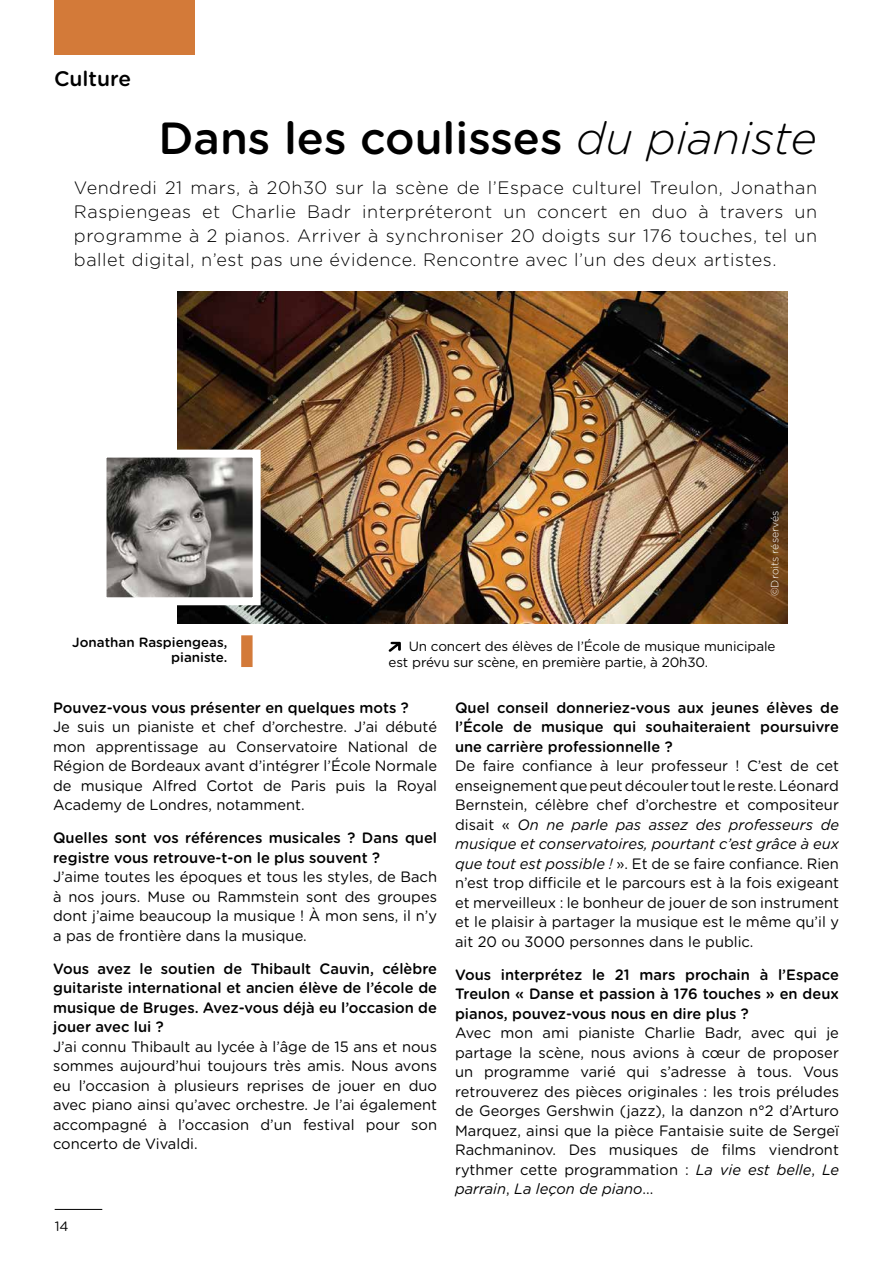
<style>
.page{position:relative;width:893px;height:1263px;background:#fff}
.page>*{position:absolute;margin:0;border:0;box-sizing:border-box;transform-origin:0 0}
.t1{font:500 45px "Gotham Rounded";color:#000}
.t2{font:500 21px "Gotham Rounded";color:#000}
.t3{font:300 18px/24px "Gotham Rounded";letter-spacing:.03em;color:#000;text-align:justify}
.t4{font:15px/19.5px "Gotham Rounded";color:#000;text-align:justify}
.t5{font:500 15px/19.5px "Gotham Rounded";color:#000;text-align:justify}
.t6{font:13.5px/16.5px "Gotham Rounded";letter-spacing:-.01em;color:#000}
.t7{font:500 13.35px/14.9px "Gotham Rounded";color:#000;text-align:right}
.t8{font:300 10.5px "Gotham Rounded";color:#fff}
.s1{font-weight:300;font-style:italic}
.s2{font-style:italic}
</style>
<div class="page">
<hr style="left:55px;top:1209px;width:47px;height:1px;background:#000">
<img style="left:178px;top:291px;width:610px;height:332px">
<svg style="left:388px;top:642px;width:13px;height:10px"></svg>
<div style="left:54px;top:0;width:141px;height:54px;background:#d37a39"></div>
<div style="left:241px;top:635px;width:12px;height:32px;background:#d37a39;border:2px solid #d37a39"></div>
<img style="left:108px;top:459px;width:144px;height:137px">
<div style="left:99px;top:450px;width:162px;height:155px;border:8px solid #fff"></div>
<h2 class="t2" style="left:54px;top:64px;width:79px">Culture</h2>
<h1 class="t1" style="left:158px;top:106px;width:660px">Dans les coulisses <span class="s1">du pianiste</span></h1>
<p class="t3" style="left:74px;top:175px;width:745px">Vendredi 21 mars, à 20h30 sur la scène de l’Espace culturel Treulon, Jonathan Raspiengeas et Charlie Badr interpréteront un concert en duo à travers un programme à 2 pianos. Arriver à synchroniser 20 doigts sur 176 touches, tel un ballet digital, n’est pas une évidence. Rencontre avec l’un des deux artistes.</p>
<p class="t7" style="left:72px;top:634px;width:157px">Jonathan Raspiengeas, pianiste.</p>
<p class="t8" style="left:768px;top:596px;width:87px;rotate:-90deg">©Droits réservés</p>
<p class="t6" style="left:389px;top:637px;width:388px;text-indent:20px">Un concert des élèves de l’École de musique municipale est prévu sur scène, en première partie, à 20h30.</p>
<p class="t5" style="left:53px;top:697px;width:357px">Pouvez-vous vous présenter en quelques mots ?</p>
<p class="t4" style="left:53px;top:716px;width:385px">Je suis un pianiste et chef d’orchestre. J’ai débuté mon apprentissage au Conservatoire National de Région de Bordeaux avant d’intégrer l’École Normale de musique Alfred Cortot de Paris puis la Royal Academy de Londres, notamment.</p>
<p class="t5" style="left:53px;top:827px;width:385px">Quelles sont vos références musicales ? Dans quel registre vous retrouve-t-on le plus souvent ?</p>
<p class="t4" style="left:53px;top:866px;width:385px">J’aime toutes les époques et tous les styles, de Bach à nos jours. Muse ou Rammstein sont des groupes dont j’aime beaucoup la musique ! À mon sens, il n’y a pas de frontière dans la musique.</p>
<p class="t5" style="left:53px;top:958px;width:385px">Vous avez le soutien de Thibault Cauvin, célèbre guitariste international et ancien élève de l’école de musique de Bruges. Avez-vous déjà eu l’occasion de jouer avec lui ?</p>
<p class="t4" style="left:53px;top:1036px;width:385px">J’ai connu Thibault au lycée à l’âge de 15 ans et nous sommes aujourd’hui toujours très amis. Nous avons eu l’occasion à plusieurs reprises de jouer en duo avec piano ainsi qu’avec orchestre. Je l’ai également accompagné à l’occasion d’un festival pour son concerto de Vivaldi.</p>
<p class="t6" style="left:55px;top:1217px;width:15px">14</p>
<p class="t5" style="left:455px;top:697px;width:385px">Quel conseil donneriez-vous aux jeunes élèves de l’École de musique qui souhaiteraient poursuivre une carrière professionnelle ?</p>
<p class="t4" style="left:455px;top:755px;width:385px">De faire confiance à leur professeur ! C’est de cet enseignement que peut découler tout le reste. Léonard Bernstein, célèbre chef d’orchestre et compositeur disait « <span class="s2">On ne parle pas assez des professeurs de musique et conservatoires, pourtant c’est grâce à eux que tout est possible !</span> ». Et de se faire confiance. Rien n’est trop difficile et le parcours est à la fois exigeant et merveilleux : le bonheur de jouer de son instrument et le plaisir à partager la musique est le même qu’il y ait 20 ou 3000 personnes dans le public.</p>
<p class="t5" style="left:455px;top:964px;width:385px">Vous interprétez le 21 mars prochain à l’Espace Treulon « Danse et passion à 176 touches » en deux pianos, pouvez-vous nous en dire plus ?</p>
<p class="t4" style="left:455px;top:1022px;width:385px">Avec mon ami pianiste Charlie Badr, avec qui je partage la scène, nous avions à cœur de proposer un programme varié qui s’adresse à tous. Vous retrouverez des pièces originales : les trois préludes de Georges Gershwin (jazz), la danzon n°2 d’Arturo Marquez, ainsi que la pièce Fantaisie suite de Sergeï Rachmaninov. Des musiques de films viendront rythmer cette programmation : <span class="s2">La vie est belle</span>, <span class="s2">Le parrain</span>, <span class="s2">La leçon de piano</span>...</p>
</div>
